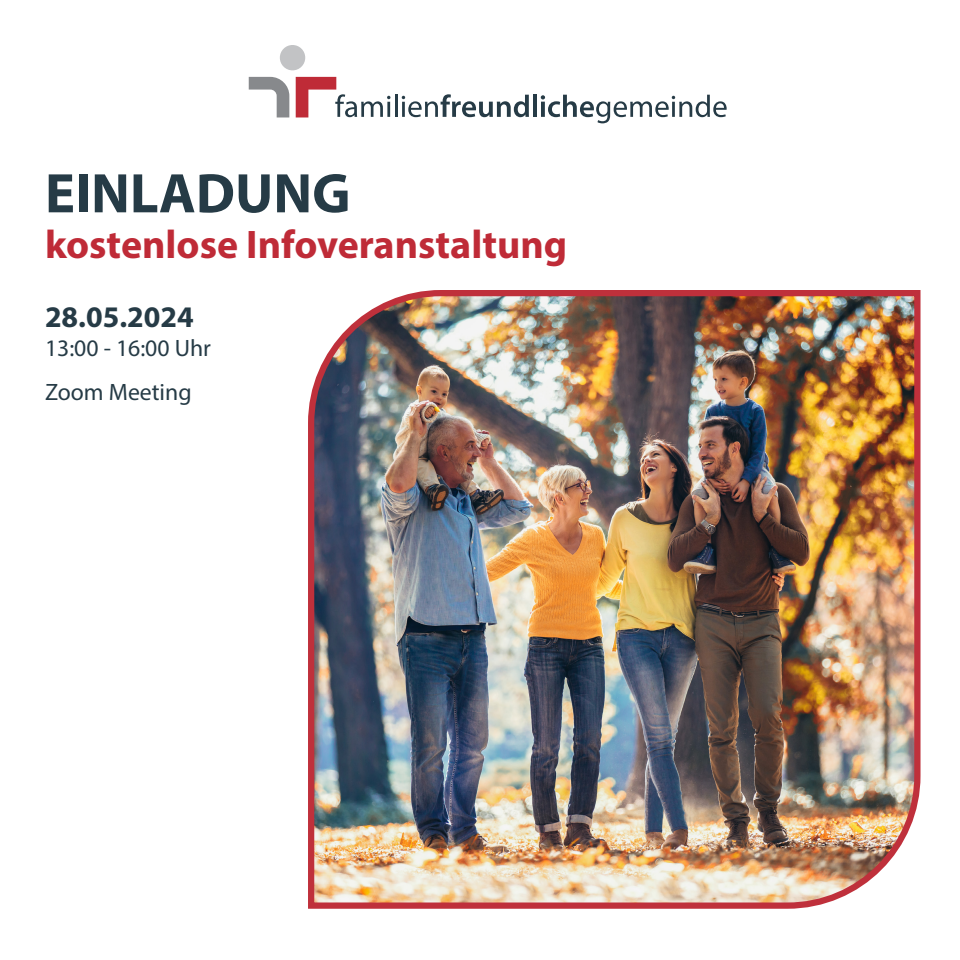
<style>
.page{position:relative;width:960px;height:960px;background:#fff}
.page>*{position:absolute;margin:0;border:0;box-sizing:border-box;transform-origin:0 0}
.t1{font:700 56.25px "Myriad Pro";color:#263b46}
.t2{font:700 40px "Myriad Pro";color:#bf2b37}
.t3{font:700 30px "Myriad Pro";color:#263b46}
.t4{font:23.75px "Myriad Pro";color:#263b46}
</style>
<div class="page">
<img style="left:308px;top:290px;width:613px;height:619px">
<div style="left:280px;top:45px;width:25px;height:25px;background:#c2c3c5;border-radius:50%"></div>
<svg style="left:249px;top:77px;width:40px;height:40px"></svg>
<svg style="left:296px;top:77px;width:95px;height:40px"></svg>
<hr style="left:395px;top:95px;width:2px;height:22px;background:#263b46">
<svg style="left:402px;top:94px;width:127px;height:23px"></svg>
<hr style="left:533px;top:95px;width:4px;height:22px;background:#263b46">
<svg style="left:541px;top:95px;width:186px;height:28px"></svg>
<p class="t1" style="left:45px;top:157px;width:307px">EINLADUNG</p>
<p class="t2" style="left:45px;top:218px;width:524px">kostenlose Infoveranstaltung</p>
<p class="t3" style="left:45px;top:298px;width:150px">28.05.2024</p>
<p class="t4" style="left:45px;top:333px;width:168px">13:00 - 16:00 Uhr</p>
<p class="t4" style="left:45px;top:377px;width:148px">Zoom Meeting</p>
</div>
